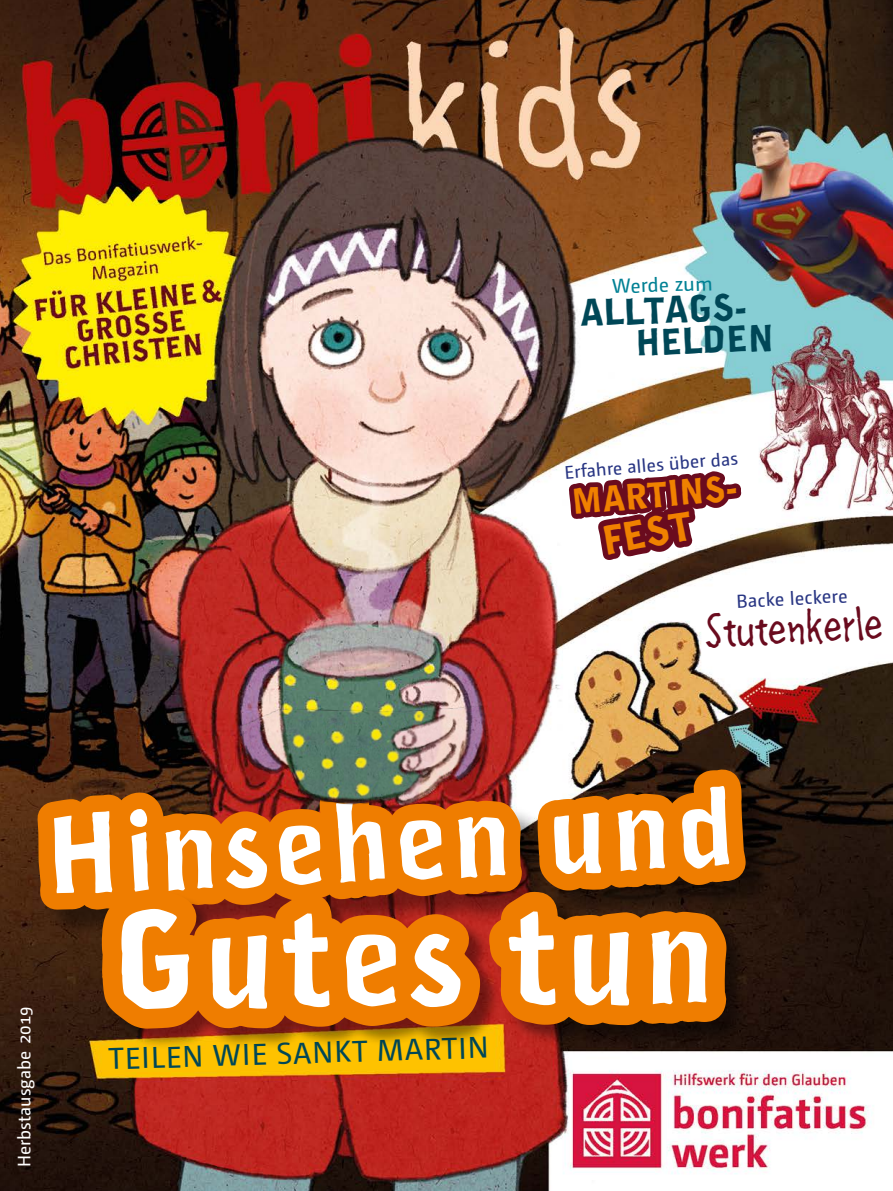
<style>
.page{position:relative;width:893px;height:1191px;background:#fff}
.page>*{position:absolute;margin:0;border:0;box-sizing:border-box;transform-origin:0 0}
.t1{font:130.35px "Naima";color:#fff}
.t2{font:107.7px "Naima";color:#fff}
.t3{font:46.35px "Linse Grotesk";color:#6a0b1e}
.t4{font:39.3px "Naima";color:#f08100}
.t5{font:36px/31.5px "Naima";color:#004757}
.t6{font:34.5px "Naima";color:#f08100}
.t7{font:30.15px "Camingo Dos Pro";color:#004757}
.t8{font:19.95px "Camingo Dos Pro";color:#008194}
.t9{font:18.9px "Camingo Dos Pro";color:#283583}
.t10{font:18.3px "Camingo Dos Pro";color:#283583}
.t11{font:18px "Camingo Dos Pro";color:#fff}
</style>
<div class="page">
<img style="left:0;top:0;width:893px;height:1191px">
<img style="left:19px;top:0;width:129px;height:1191px">
<svg style="left:121px;top:1062px;width:61px;height:129px;background:#7b2f12"></svg>
<img style="left:182px;top:0;width:118px;height:1191px">
<img style="left:300px;top:0;width:119px;height:636px">
<svg style="left:442px;top:1062px;width:28px;height:129px;background:#b73e2a"></svg>
<svg style="left:600px;top:829px;width:50px;height:362px"></svg>
<img style="left:650px;top:0;width:112px;height:1191px">
<svg style="left:600px;top:0;width:149px;height:792px"></svg>
<svg style="left:244px;top:1062px;width:53px;height:129px;background:#bb4129"></svg>
<svg style="left:297px;top:1062px;width:145px;height:129px;background:#ac341d"></svg>
<svg style="left:68px;top:766px;width:402px;height:296px;background:#d77402"></svg>
<img style="left:470px;top:0;width:130px;height:1191px">
<svg style="left:535px;top:879px;width:212px;height:179px;background:#a3580c"></svg>
<img style="left:110px;top:636px;width:566px;height:193px">
<p class="t8" style="left:612px;top:275px;width:102px;rotate:-2deg">Werde zum</p>
<p class="t5" style="left:634px;top:295px;width:140px;text-indent:-55px;rotate:-2deg">ALLTAGS-<br>HELDEN</p>
<p class="t10" style="left:564px;top:462px;width:175px;rotate:-5deg">Erfahre alles über das</p>
<p class="t6" style="left:570px;top:480px;width:173px;rotate:-5deg">MARTINS-</p>
<h3 class="t4" style="left:599px;top:516px;width:91px;rotate:-10deg">FEST</h3>
<p class="t9" style="left:736px;top:590px;width:113px;rotate:-3deg">Backe leckere</p>
<h3 class="t3" style="left:703px;top:600px;width:180px;rotate:-3deg">Stutenkerle</h3>
<p class="t11" style="left:14px;top:1166px;width:162px;rotate:-90deg">Herbstausgabe 2019</p>
<h2 class="t2" style="left:42px;top:791px;width:691px;rotate:-3deg">Hinsehen und</h2>
<h1 class="t1" style="left:109px;top:880px;width:606px;rotate:-1deg">Gutes tun</h1>
<p class="t7" style="left:108px;top:1041px;width:382px;rotate:-2deg">TEILEN WIE SANKT MARTIN</p>
</div>
